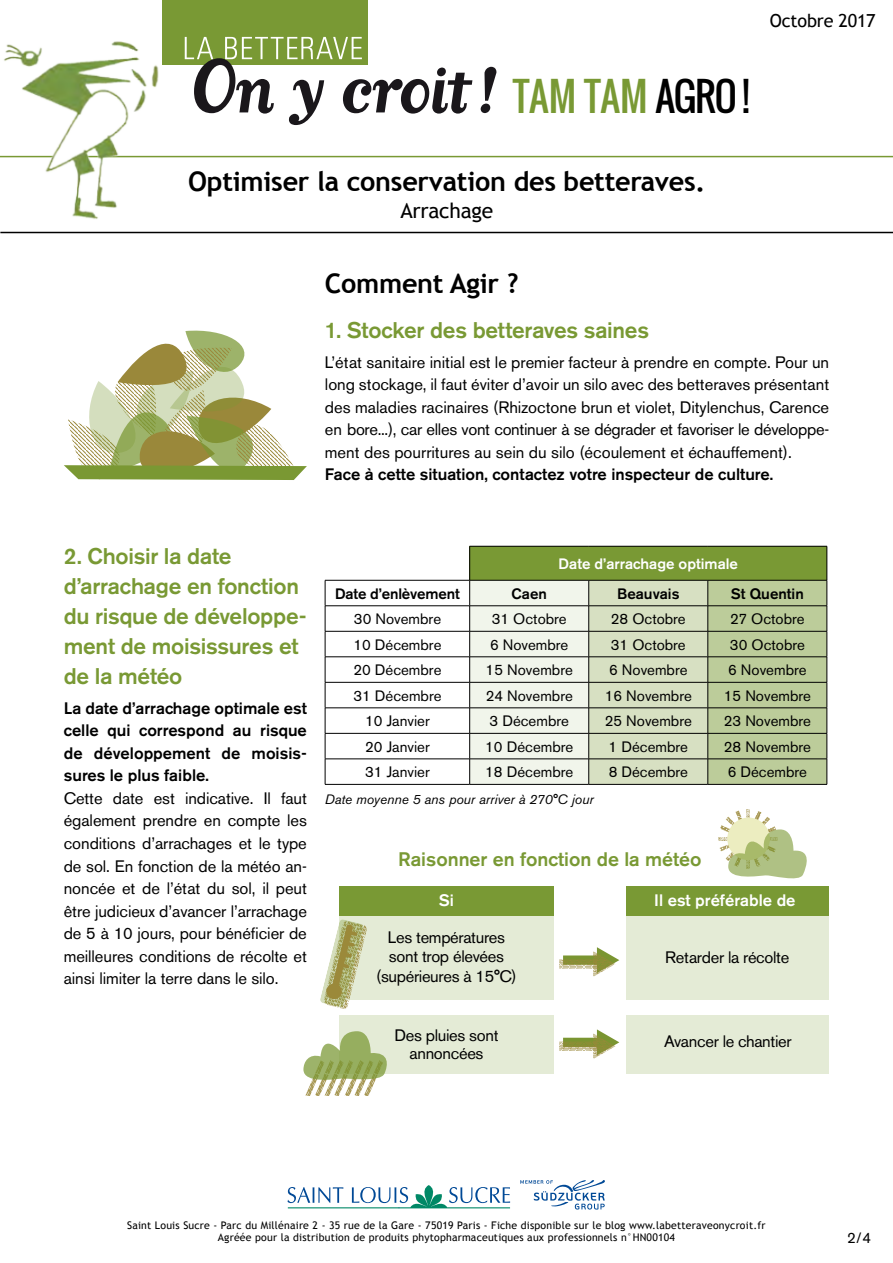
<style>
.page{position:relative;width:893px;height:1263px;background:#fff}
.page>*{position:absolute;margin:0;border:0;box-sizing:border-box;transform-origin:0 0}
.t1{font:38.4px "Oswald";letter-spacing:-.015em;color:#799934}
.t2{font:700 27px "Trebuchet MS";letter-spacing:-.01em;color:#000}
.t3{font:500 22.5px/30px "Akzidenz Grotesk BE";letter-spacing:-.01em;color:#799934}
.t4{font:21px "Trebuchet MS";letter-spacing:-.01em;color:#000}
.t5{font:500 19.5px "Akzidenz Grotesk BE";color:#799934}
.t6{font:18px "Trebuchet MS";letter-spacing:-.01em;color:#000}
.t7{font:16.5px/22.5px "Akzidenz Grotesk BE";letter-spacing:-.02em;color:#000;text-align:justify}
.t8{font:500 16.5px/22.5px "Akzidenz Grotesk BE";color:#000;text-align:justify}
.t9{font:500 16.5px "Akzidenz Grotesk BE";color:#fff}
.t10{font:15px "Akzidenz Grotesk BE";color:#000}
.t11{font:500 15px "Akzidenz Grotesk BE";color:#000}
.t12{font:500 15px "Akzidenz Grotesk BE";color:#fff}
.t13{font:italic 13.5px "Akzidenz Grotesk BE";color:#000}
.t14{font:10.5px/12px "Trebuchet MS";letter-spacing:.02em;color:#000;text-align:center}
.s1{color:#000}
</style>
<div class="page">
<div style="left:339px;top:916px;width:215px;height:83px;background:#e4ebd6"></div>
<div style="left:339px;top:1015px;width:215px;height:59px;background:#e4ebd6"></div>
<div style="left:626px;top:916px;width:203px;height:83px;background:#e4ebd6"></div>
<div style="left:626px;top:1015px;width:203px;height:59px;background:#e4ebd6"></div>
<hr style="left:77px;top:156px;width:816px;height:1px;background:#799934">
<div style="left:162px;top:0;width:206px;height:65px;background:#799934"></div>
<svg style="left:185px;top:37px;width:311px;height:88px"></svg>
<img style="left:0;top:41px;width:180px;height:193px">
<svg style="left:520px;top:1180px;width:85px;height:29px"></svg>
<svg style="left:288px;top:1185px;width:222px;height:23px"></svg>
<div style="left:470px;top:546px;width:357px;height:34px;background:#799934"></div>
<hr style="left:325px;top:784px;width:145px;height:1px;background:#000">
<svg style="left:325px;top:580px;width:503px;height:204px"></svg>
<hr style="left:470px;top:784px;width:119px;height:1px;background:#000">
<hr style="left:589px;top:784px;width:119px;height:1px;background:#000">
<hr style="left:708px;top:784px;width:119px;height:1px;background:#000">
<hr style="left:469px;top:546px;width:120px;height:1px;background:#000">
<hr style="left:469px;top:546px;width:1px;height:34px;background:#000">
<hr style="left:589px;top:546px;width:119px;height:1px;background:#000">
<hr style="left:708px;top:546px;width:119px;height:1px;background:#000">
<hr style="left:827px;top:546px;width:1px;height:34px;background:#000">
<hr style="left:469px;top:580px;width:120px;height:1px;background:#000">
<hr style="left:589px;top:580px;width:119px;height:1px;background:#000">
<hr style="left:708px;top:580px;width:119px;height:1px;background:#000">
<hr style="left:0;top:232px;width:893px;height:1px;background:#000">
<svg style="left:64px;top:331px;width:243px;height:149px"></svg>
<svg style="left:303px;top:1031px;width:84px;height:65px"></svg>
<svg style="left:320px;top:919px;width:47px;height:90px"></svg>
<svg style="left:720px;top:810px;width:87px;height:68px"></svg>
<div style="left:339px;top:887px;width:215px;height:29px;background:#799934"></div>
<div style="left:626px;top:887px;width:203px;height:29px;background:#799934"></div>
<div style="left:563px;top:955px;width:38px;height:10px;background:#7a9531"></div>
<svg style="left:559px;top:959px;width:34px;height:10px"></svg>
<svg style="left:593px;top:947px;width:26px;height:30px"></svg>
<div style="left:563px;top:1038px;width:38px;height:9px;background:#7a9531"></div>
<svg style="left:559px;top:1041px;width:34px;height:10px"></svg>
<svg style="left:593px;top:1029px;width:26px;height:30px"></svg>
<h1 class="t1" style="left:513px;top:67px;width:238px">TAM TAM <span class="s1">AGRO !</span></h1>
<p class="t6" style="left:770px;top:10px;width:107px">Octobre 2017</p>
<h2 class="t2" style="left:188px;top:165px;width:519px">Optimiser la conservation des betteraves.</h2>
<p class="t4" style="left:400px;top:198px;width:94px">Arrachage</p>
<h2 class="t2" style="left:325px;top:266px;width:195px">Comment Agir ?</h2>
<h3 class="t3" style="left:325px;top:315px;width:326px">1. Stocker des betteraves saines</h3>
<p class="t7" style="left:325px;top:351px;width:506px">L’état sanitaire initial est le premier facteur à prendre en compte. Pour un long stockage, il faut éviter d’avoir un silo avec des betteraves présentant des maladies racinaires (Rhizoctone brun et violet, Ditylenchus, Carence en bore...), car elles vont continuer à se dégrader et favoriser le développe&shy;ment des pourritures au sein du silo (écoulement et échauffement).</p>
<p class="t8" style="left:325px;top:463px;width:450px">Face à cette situation, contactez votre inspecteur de culture.</p>
<h3 class="t3" style="left:64px;top:541px;width:244px">2. Choisir la date d’arrachage en fonction du risque de développe&shy;ment de moisissures et de la météo</h3>
<p class="t8" style="left:64px;top:697px;width:245px">La date d’arrachage optimale est celle qui correspond au risque de développement de moisis&shy;sures le plus faible.</p>
<p class="t7" style="left:64px;top:787px;width:245px">Cette date est indicative. Il faut également prendre en compte les conditions d’arrachages et le type de sol. En fonction de la météo an&shy;noncée et de l’état du sol, il peut être judicieux d’avancer l’arrachage de 5 à 10 jours, pour bénéficier de meilleures conditions de récolte et ainsi limiter la terre dans le silo.</p>
<p class="t12" style="left:559px;top:555px;width:181px">Date d’arrachage optimale</p>
<p class="t11" style="left:335px;top:584px;width:126px">Date d’enlèvement</p>
<p class="t11" style="left:512px;top:584px;width:37px">Caen</p>
<p class="t11" style="left:617px;top:584px;width:64px">Beauvais</p>
<p class="t11" style="left:731px;top:584px;width:74px">St Quentin</p>
<p class="t10" style="left:354px;top:610px;width:89px">30 Novembre</p>
<p class="t10" style="left:492px;top:610px;width:76px">31 Octobre</p>
<p class="t10" style="left:611px;top:610px;width:76px">28 Octobre</p>
<p class="t10" style="left:730px;top:610px;width:76px">27 Octobre</p>
<p class="t10" style="left:353px;top:635px;width:90px">10 Décembre</p>
<p class="t10" style="left:490px;top:635px;width:80px">6 Novembre</p>
<p class="t10" style="left:611px;top:635px;width:76px">31 Octobre</p>
<p class="t10" style="left:730px;top:635px;width:77px">30 Octobre</p>
<p class="t10" style="left:353px;top:661px;width:90px">20 Décembre</p>
<p class="t10" style="left:486px;top:661px;width:89px">15 Novembre</p>
<p class="t10" style="left:609px;top:661px;width:80px">6 Novembre</p>
<p class="t10" style="left:728px;top:661px;width:80px">6 Novembre</p>
<p class="t10" style="left:353px;top:686px;width:90px">31 Décembre</p>
<p class="t10" style="left:486px;top:686px;width:89px">24 Novembre</p>
<p class="t10" style="left:605px;top:686px;width:89px">16 Novembre</p>
<p class="t10" style="left:724px;top:686px;width:89px">15 Novembre</p>
<p class="t10" style="left:365px;top:712px;width:66px">10 Janvier</p>
<p class="t10" style="left:490px;top:712px;width:81px">3 Décembre</p>
<p class="t10" style="left:605px;top:712px;width:89px">25 Novembre</p>
<p class="t10" style="left:724px;top:712px;width:89px">23 Novembre</p>
<p class="t10" style="left:365px;top:738px;width:66px">20 Janvier</p>
<p class="t10" style="left:485px;top:738px;width:90px">10 Décembre</p>
<p class="t10" style="left:609px;top:738px;width:81px">1 Décembre</p>
<p class="t10" style="left:724px;top:738px;width:89px">28 Novembre</p>
<p class="t10" style="left:365px;top:763px;width:66px">31 Janvier</p>
<p class="t10" style="left:485px;top:763px;width:90px">18 Décembre</p>
<p class="t10" style="left:609px;top:763px;width:81px">8 Décembre</p>
<p class="t10" style="left:728px;top:763px;width:81px">6 Décembre</p>
<p class="t13" style="left:325px;top:792px;width:270px">Date moyenne 5 ans pour arriver à 270°C jour</p>
<p class="t5" style="left:398px;top:847px;width:305px">Raisonner en fonction de la météo</p>
<p class="t9" style="left:439px;top:890px;width:17px">Si</p>
<p class="t9" style="left:654px;top:890px;width:143px">Il est préférable de</p>
<p class="t7" style="left:376px;top:927px;width:142px;line-height:19.5px;text-align:center">Les températures sont trop élevées (supérieures à 15°C)</p>
<p class="t7" style="left:665px;top:946px;width:126px">Retarder la récolte</p>
<p class="t7" style="left:394px;top:1026px;width:105px;line-height:18px;text-align:center">Des pluies sont annoncées</p>
<p class="t7" style="left:664px;top:1030px;width:129px">Avancer le chantier</p>
<p class="t14" style="left:127px;top:1219px;width:640px">Saint Louis Sucre - Parc du Millénaire 2 - 35 rue de la Gare - 75019 Paris - Fiche disponible sur le blog www.labetteraveonycroit.fr<br>Agréée pour la distribution de produits phytopharmaceutiques aux professionnels n°HN00104</p>
<p class="t10" style="left:847px;top:1228px;width:25px">2/4</p>
</div>
